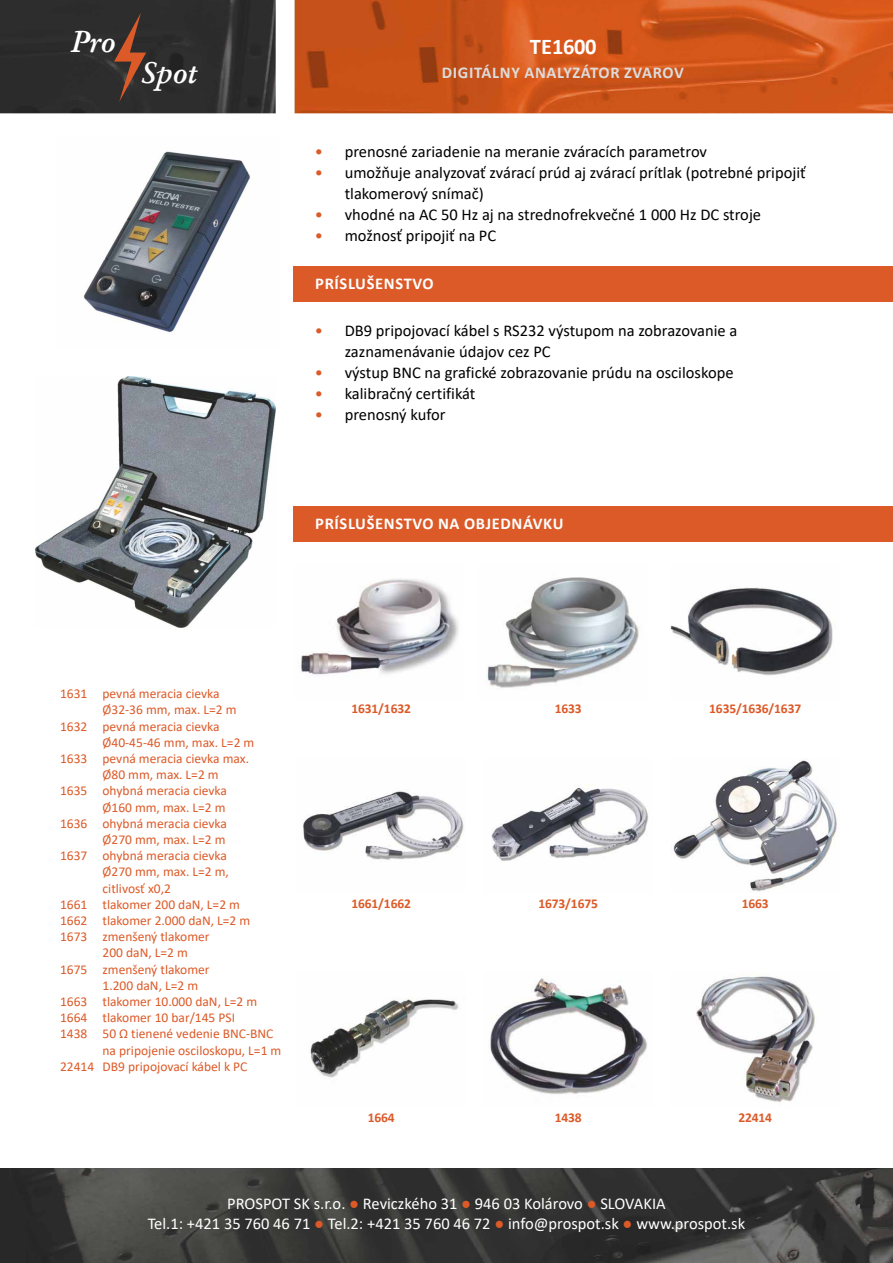
<style>
.page{position:relative;width:893px;height:1263px;background:#fff}
.page>*{position:absolute;margin:0;border:0;box-sizing:border-box;transform-origin:0 0}
.t1{font:italic 700 29.55px "Stempel Garamond LT";color:#fff}
.t2{font:700 22.5px "Calibri";letter-spacing:-.02em;color:#fff}
.t3{font:16.5px/21px "Calibri";color:#000}
.t4{font:16.5px/19.8px "Calibri";color:#fff;text-align:center}
.t5{font:700 16.5px "Calibri";letter-spacing:.04em;color:#fff}
.t6{font:700 16.5px "Calibri";letter-spacing:.04em;color:#dcdcdc}
.t7{font:13.5px "Calibri";color:#dc5a28}
.t8{font:700 13.5px "Calibri";letter-spacing:-.01em;color:#dc5a28}
.s1{color:#dc5a28}
</style>
<div class="page">
<img style="left:0;top:1168px;width:893px;height:95px">
<img style="left:0;top:0;width:893px;height:114px">
<svg style="left:114px;top:13px;width:32px;height:89px;background:#56382c"></svg>
<img style="left:35px;top:376px;width:240px;height:251px">
<img style="left:301px;top:579px;width:158px;height:96px">
<img style="left:487px;top:577px;width:152px;height:111px">
<img style="left:671px;top:587px;width:164px;height:89px">
<img style="left:303px;top:789px;width:161px;height:71px">
<img style="left:491px;top:785px;width:157px;height:76px">
<img style="left:673px;top:760px;width:164px;height:132px">
<img style="left:310px;top:998px;width:149px;height:80px">
<img style="left:490px;top:978px;width:157px;height:116px">
<img style="left:696px;top:976px;width:119px;height:126px">
<img style="left:83px;top:151px;width:167px;height:181px">
<div style="left:294px;top:266px;width:599px;height:36px;background:#dc5a28"></div>
<div style="left:294px;top:506px;width:599px;height:36px;background:#dc5a28"></div>
<h1 class="t1" style="left:72px;top:24px;width:46px">Pro</h1>
<h1 class="t1" style="left:142px;top:55px;width:57px">Spot</h1>
<h2 class="t2" style="left:530px;top:30px;width:68px">TE1600</h2>
<p class="t6" style="left:442px;top:61px;width:244px">DIGITÁLNY ANALYZÁTOR ZVAROV</p>
<p class="t3" style="left:315px;top:141px;width:394px"><span class="s1">•</span> prenosné zariadenie na meranie zváracích parametrov</p>
<p class="t3" style="left:345px;top:162px;width:463px;text-indent:-30px"><span class="s1">•</span> umožňuje analyzovať zvárací prúd aj zvárací prítlak (potrebné pripojiť tlakomerový snímač)</p>
<p class="t3" style="left:315px;top:204px;width:448px"><span class="s1">•</span> vhodné na AC 50 Hz aj na strednofrekvečné 1 000 Hz DC stroje</p>
<p class="t3" style="left:315px;top:225px;width:183px"><span class="s1">•</span> možnosť pripojiť na PC</p>
<p class="t5" style="left:315px;top:272px;width:120px">PRÍSLUŠENSTVO</p>
<p class="t3" style="left:345px;top:319px;width:394px;text-indent:-30px"><span class="s1">•</span> DB9 pripojovací kábel s RS232 výstupom na zobrazovanie a zaznamenávanie údajov cez PC</p>
<p class="t3" style="left:315px;top:361px;width:420px"><span class="s1">•</span> výstup BNC na grafické zobrazovanie prúdu na osciloskope</p>
<p class="t3" style="left:315px;top:382px;width:162px"><span class="s1">•</span> kalibračný certifikát</p>
<p class="t3" style="left:315px;top:403px;width:132px"><span class="s1">•</span> prenosný kufor</p>
<p class="t5" style="left:315px;top:512px;width:250px">PRÍSLUŠENSTVO NA OBJEDNÁVKU</p>
<p class="t7" style="left:60px;top:684px;width:161px">1631 pevná meracia cievka</p>
<p class="t7" style="left:103px;top:700px;width:136px">Ø32-36 mm, max. L=2 m</p>
<p class="t7" style="left:60px;top:717px;width:161px">1632 pevná meracia cievka</p>
<p class="t7" style="left:103px;top:733px;width:153px">Ø40-45-46 mm, max. L=2 m</p>
<p class="t7" style="left:60px;top:749px;width:191px">1633 pevná meracia cievka max.</p>
<p class="t7" style="left:103px;top:765px;width:118px">Ø80 mm, max. L=2 m</p>
<p class="t7" style="left:60px;top:781px;width:168px">1635 ohybná meracia cievka</p>
<p class="t7" style="left:103px;top:798px;width:125px">Ø160 mm, max. L=2 m</p>
<p class="t7" style="left:60px;top:814px;width:168px">1636 ohybná meracia cievka</p>
<p class="t7" style="left:103px;top:830px;width:125px">Ø270 mm, max. L=2 m</p>
<p class="t7" style="left:60px;top:846px;width:168px">1637 ohybná meracia cievka</p>
<p class="t7" style="left:103px;top:862px;width:128px">Ø270 mm, max. L=2 m,</p>
<p class="t7" style="left:103px;top:879px;width:70px">citlivosť x0,2</p>
<p class="t7" style="left:60px;top:895px;width:182px">1661 tlakomer 200 daN, L=2 m</p>
<p class="t7" style="left:60px;top:911px;width:192px">1662 tlakomer 2.000 daN, L=2 m</p>
<p class="t7" style="left:60px;top:927px;width:151px">1673 zmenšený tlakomer</p>
<p class="t7" style="left:103px;top:943px;width:87px">200 daN, L=2 m</p>
<p class="t7" style="left:60px;top:960px;width:151px">1675 zmenšený tlakomer</p>
<p class="t7" style="left:103px;top:976px;width:97px">1.200 daN, L=2 m</p>
<p class="t7" style="left:60px;top:992px;width:199px">1663 tlakomer 10.000 daN, L=2 m</p>
<p class="t7" style="left:60px;top:1008px;width:177px">1664 tlakomer 10 bar/145 PSI</p>
<p class="t7" style="left:60px;top:1024px;width:215px">1438 50 Ω tienené vedenie BNC-BNC</p>
<p class="t7" style="left:103px;top:1041px;width:180px">na pripojenie osciloskopu, L=1 m</p>
<p class="t7" style="left:60px;top:1057px;width:189px">22414 DB9 pripojovací kábel k PC</p>
<p class="t8" style="left:351px;top:698px;width:61px">1631/1632</p>
<p class="t8" style="left:351px;top:893px;width:61px">1661/1662</p>
<p class="t8" style="left:368px;top:1108px;width:28px">1664</p>
<p class="t8" style="left:555px;top:698px;width:28px">1633</p>
<p class="t8" style="left:709px;top:698px;width:93px">1635/1636/1637</p>
<p class="t8" style="left:538px;top:893px;width:61px">1673/1675</p>
<p class="t8" style="left:742px;top:893px;width:28px">1663</p>
<p class="t8" style="left:555px;top:1108px;width:28px">1438</p>
<p class="t8" style="left:738px;top:1108px;width:35px">22414</p>
<p class="t4" style="left:148px;top:1193px;width:599px">PROSPOT SK s.r.o. <span class="s1">●</span> Reviczkého 31 <span class="s1">●</span> 946 03 Kolárovo <span class="s1">●</span> SLOVAKIA<br>Tel.1: +421 35 760 46 71 <span class="s1">●</span> Tel.2: +421 35 760 46 72 <span class="s1">●</span> info@prospot.sk <span class="s1">●</span> www.prospot.sk</p>
</div>
